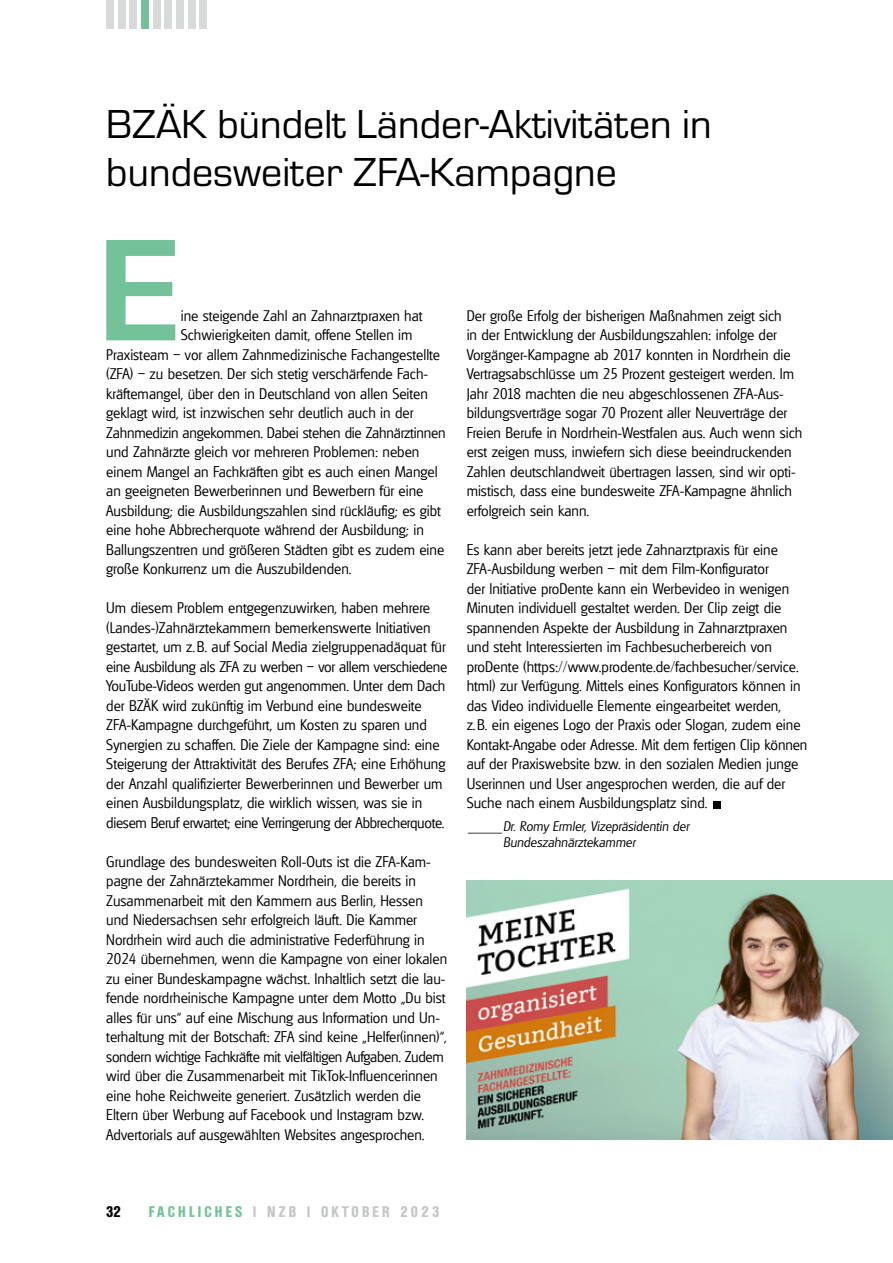
<style>
.page{position:relative;width:893px;height:1263px;background:#fff}
.page>*{position:absolute;margin:0;border:0;box-sizing:border-box;transform-origin:0 0}
.t1{font:700 150.45px "Micro Square";color:#74c29a}
.t2{font:700 57px "Arial";color:#000}
.t3{font:42px/48px "Micro Square";color:#000}
.t4{font:300 15px/19.5px "Glasgow";color:#000}
.t5{font:700 condensed 15px "Olympia";letter-spacing:.215em;color:#c5c7c7}
.t6{font:700 condensed 15px "Olympia";color:#000}
.t7{font:italic 300 13.5px/16.2px "Glasgow";color:#000}
.t8{font:italic 300 13.5px "Glasgow";color:#000;scale:2.7 1}
.s1{color:#74c29a}
</style>
<div class="page">
<div style="left:106px;top:0;width:8px;height:28px;background:#d8dada"></div>
<div style="left:118px;top:0;width:8px;height:28px;background:#d8dada"></div>
<div style="left:130px;top:0;width:7px;height:28px;background:#d8dada"></div>
<div style="left:141px;top:0;width:8px;height:28px;background:#74c29a"></div>
<div style="left:153px;top:0;width:8px;height:28px;background:#d8dada"></div>
<div style="left:165px;top:0;width:7px;height:28px;background:#d8dada"></div>
<div style="left:176px;top:0;width:8px;height:28px;background:#d8dada"></div>
<div style="left:188px;top:0;width:8px;height:28px;background:#d8dada"></div>
<div style="left:200px;top:0;width:7px;height:28px;background:#d8dada"></div>
<img style="left:467px;top:880px;width:426px;height:260px">
<h3 class="t3" style="left:106px;top:101px;width:607px">BZÄK bündelt Länder-Aktivitäten in bundesweiter ZFA-Kampagne</h3>
<h1 class="t1" style="left:100px;top:209px;width:83px">E</h1>
<p class="t4" style="left:181px;top:306px;width:243px">ine steigende Zahl an Zahnarztpraxen hat</p>
<p class="t4" style="left:181px;top:325px;width:233px">Schwierigkeiten damit, offene Stellen im</p>
<p class="t4" style="left:106px;top:345px;width:335px">Praxisteam – vor allem Zahnmedizinische Fachangestellte</p>
<p class="t4" style="left:106px;top:364px;width:323px">(ZFA) – zu besetzen. Der sich stetig verschärfende Fach-</p>
<p class="t4" style="left:106px;top:384px;width:323px">kräftemangel, über den in Deutschland von allen Seiten</p>
<p class="t4" style="left:106px;top:403px;width:309px">geklagt wird, ist inzwischen sehr deutlich auch in der</p>
<p class="t4" style="left:106px;top:423px;width:341px">Zahnmedizin angekommen. Dabei stehen die Zahnärztinnen</p>
<p class="t4" style="left:106px;top:442px;width:315px">und Zahnärzte gleich vor mehreren Problemen: neben</p>
<p class="t4" style="left:106px;top:462px;width:333px">einem Mangel an Fachkräften gibt es auch einen Mangel</p>
<p class="t4" style="left:106px;top:481px;width:319px">an geeigneten Bewerberinnen und Bewerbern für eine</p>
<p class="t4" style="left:106px;top:501px;width:336px">Ausbildung; die Ausbildungszahlen sind rückläufig; es gibt</p>
<p class="t4" style="left:106px;top:520px;width:319px">eine hohe Abbrecherquote während der Ausbildung; in</p>
<p class="t4" style="left:106px;top:540px;width:339px">Ballungszentren und größeren Städten gibt es zudem eine</p>
<p class="t4" style="left:106px;top:559px;width:247px">große Konkurrenz um die Auszubildenden.</p>
<p class="t4" style="left:106px;top:598px;width:343px">Um diesem Problem entgegenzuwirken, haben mehrere (Landes-)Zahnärztekammern bemerkenswerte Initiativen gestartet, um z.B. auf Social Media zielgruppenadäquat für eine Ausbildung als ZFA zu werben – vor allem verschiedene YouTube-Videos werden gut angenommen. Unter dem Dach der BZÄK wird zukünftig im Verbund eine bundesweite ZFA-Kampagne durchgeführt, um Kosten zu sparen und Synergien zu schaffen. Die Ziele der Kampagne sind: eine Steigerung der Attraktivität des Berufes ZFA; eine Erhöhung der Anzahl qualifizierter Bewerberinnen und Bewerber um einen Ausbildungsplatz, die wirklich wissen, was sie in diesem Beruf erwartet; eine Verringerung der Abbrecherquote.</p>
<p class="t4" style="left:106px;top:852px;width:342px">Grundlage des bundesweiten Roll-Outs ist die ZFA-Kam&shy;pagne der Zahnärztekammer Nordrhein, die bereits in Zusammenarbeit mit den Kammern aus Berlin, Hessen und Niedersachsen sehr erfolgreich läuft. Die Kammer Nordrhein wird auch die administrative Federführung in 2024 übernehmen, wenn die Kampagne von einer lokalen zu einer Bundeskampagne wächst. Inhaltlich setzt die lau&shy;fende nordrheinische Kampagne unter dem Motto „Du bist alles für uns“ auf eine Mischung aus Information und Un&shy;terhaltung mit der Botschaft: ZFA sind keine „Helfer(innen)“, sondern wichtige Fachkräfte mit vielfältigen Aufgaben. Zudem wird über die Zusammenarbeit mit TikTok-Influencerinnen eine hohe Reichweite generiert. Zusätzlich werden die Eltern über Werbung auf Facebook und Instagram bzw.<br>Advertorials auf ausgewählten Websites angesprochen.</p>
<p class="t4" style="left:467px;top:306px;width:337px">Der große Erfolg der bisherigen Maßnahmen zeigt sich<br>in der Entwicklung der Ausbildungszahlen: infolge der Vorgänger-Kampagne ab 2017 konnten in Nordrhein die Vertragsabschlüsse um 25 Prozent gesteigert werden. Im Jahr 2018 machten die neu abgeschlossenen ZFA-Aus&shy;bildungsverträge sogar 70 Prozent aller Neuverträge der Freien Berufe in Nordrhein-Westfalen aus. Auch wenn sich erst zeigen muss, inwiefern sich diese beeindruckenden Zahlen deutschlandweit übertragen lassen, sind wir opti&shy;mistisch, dass eine bundesweite ZFA-Kampagne ähnlich erfolgreich sein kann.</p>
<p class="t4" style="left:467px;top:540px;width:342px">Es kann aber bereits jetzt jede Zahnarztpraxis für eine ZFA-Ausbildung werben – mit dem Film-Konfigurator<br>der Initiative proDente kann ein Werbevideo in wenigen Minuten individuell gestaltet werden. Der Clip zeigt die spannenden Aspekte der Ausbildung in Zahnarztpraxen und steht Interessierten im Fachbesucherbereich von proDente (https://www.prodente.de/fachbesucher/service. html) zur Verfügung. Mittels eines Konfigurators können in das Video individuelle Elemente eingearbeitet werden,<br>z.B. ein eigenes Logo der Praxis oder Slogan, zudem eine Kontakt-Angabe oder Adresse. Mit dem fertigen Clip können auf der Praxiswebsite bzw. in den sozialen Medien junge Userinnen und User angesprochen werden, die auf der Suche nach einem Ausbildungsplatz sind.</p>
<h2 class="t2" style="left:709px;top:756px;width:17px">.</h2>
<p class="t8" style="left:467px;top:825px;width:15px">—</p>
<p class="t7" style="left:503px;top:818px;width:188px">Dr. Romy Ermler, Vizepräsidentin der<br>Bundeszahnärztekammer</p>
<p class="t6" style="left:106px;top:1203px;width:16px">32</p>
<p class="t5" style="left:149px;top:1203px;width:292px"><span class="s1">FACHLICHES</span> | NZB | OKTOBER 2023</p>
</div>
